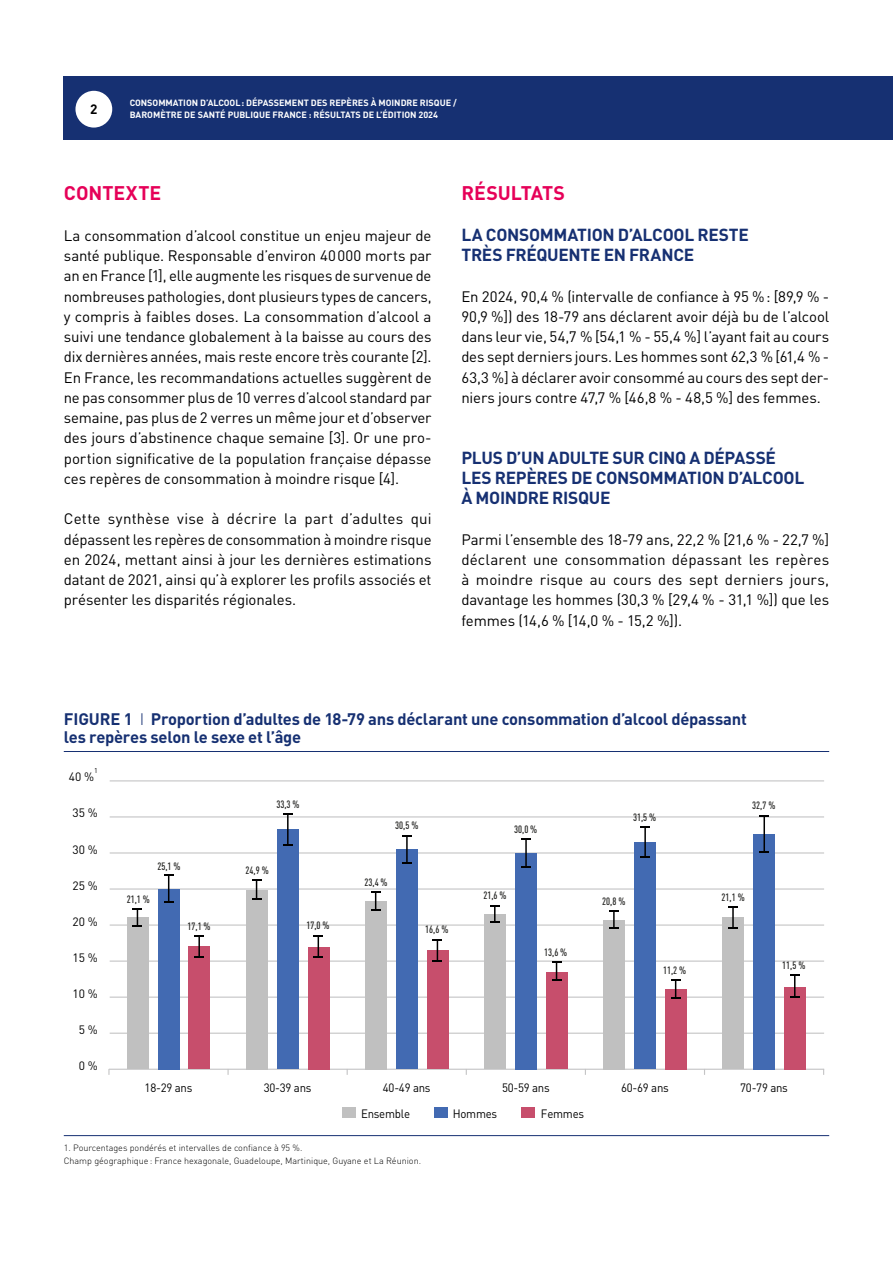
<style>
.page{position:relative;width:893px;height:1263px;background:#fff}
.page>*{position:absolute;margin:0;border:0;box-sizing:border-box;transform-origin:0 0}
.Inter-1-Grille{font:700 19.5px "DIN Pro";color:#e60058}
.Inter-2-Grille{font:700 17.25px/20.2px "DIN Pro";letter-spacing:-.02em;color:#163072}
.FIG-Titre-Filet{font:700 16.5px/18px "DIN Pro";letter-spacing:-.015em;color:#163072}
.Textecourant{font:15px/20.2px "DIN Pro";letter-spacing:-.01em;color:#000;text-align:justify}
.Textecourant_esp_av_0{font:15px/20.2px "DIN Pro";letter-spacing:-.01em;color:#000;text-align:justify}
.t1{font:700 13.5px "DIN Pro";color:#000}
.t2{font:12px "DIN Pro";letter-spacing:-.02em;color:#000;scale:.95 1}
.t3{font:12px "DIN Pro";letter-spacing:-.02em;color:#000}
.t4{font:500 condensed 10.5px "DIN Pro";color:#1d1d1b}
.t5{font:700 9px/12px "DIN Pro";color:#fff}
.TAB-Source{font:300 9px "DIN Pro";color:#000}
.FIG-Source-Filet{font:300 9px "DIN Pro";color:#000}
.t6{font:7.05px "DIN Pro";color:#000}
.s1{font-weight:300}
</style>
<div class="page">
<div style="left:64px;top:77px;width:829px;height:63px;background:#163072"></div>
<div style="left:75px;top:91px;width:37px;height:37px;background:#fff;border-radius:50%"></div>
<hr style="left:64px;top:751px;width:765px;height:1px;background:#163072">
<hr style="left:109px;top:1069px;width:715px;height:1px;background:#c4c4c5">
<hr style="left:110px;top:1032px;width:714px;height:2px;background:#c4c4c5">
<hr style="left:110px;top:996px;width:714px;height:2px;background:#c4c4c5">
<hr style="left:110px;top:960px;width:714px;height:2px;background:#c4c4c5">
<hr style="left:110px;top:924px;width:714px;height:2px;background:#c4c4c5">
<hr style="left:110px;top:888px;width:714px;height:1px;background:#c4c4c5">
<hr style="left:110px;top:852px;width:714px;height:1px;background:#c4c4c5">
<hr style="left:110px;top:816px;width:714px;height:1px;background:#c4c4c5">
<hr style="left:110px;top:780px;width:714px;height:1px;background:#c4c4c5">
<div style="left:127px;top:918px;width:21px;height:151px;background:#c0c0c0"></div>
<div style="left:158px;top:889px;width:21px;height:180px;background:#426ab2"></div>
<div style="left:189px;top:946px;width:21px;height:123px;background:#c74e6c"></div>
<svg style="left:133px;top:908px;width:9px;height:19px"></svg>
<hr style="left:198px;top:935px;width:2px;height:22px;background:#000">
<svg style="left:164px;top:874px;width:10px;height:28px"></svg>
<div style="left:246px;top:890px;width:21px;height:179px;background:#c0c0c0"></div>
<div style="left:277px;top:829px;width:21px;height:240px;background:#426ab2"></div>
<div style="left:308px;top:947px;width:21px;height:122px;background:#c74e6c"></div>
<svg style="left:252px;top:879px;width:9px;height:21px"></svg>
<svg style="left:313px;top:935px;width:10px;height:22px"></svg>
<hr style="left:287px;top:814px;width:2px;height:31px;background:#000">
<svg style="left:283px;top:813px;width:10px;height:2px"></svg>
<svg style="left:283px;top:844px;width:10px;height:2px"></svg>
<div style="left:365px;top:901px;width:21px;height:168px;background:#c0c0c0"></div>
<div style="left:396px;top:849px;width:21px;height:220px;background:#426ab2"></div>
<div style="left:427px;top:951px;width:21px;height:118px;background:#c74e6c"></div>
<svg style="left:371px;top:891px;width:10px;height:19px"></svg>
<svg style="left:433px;top:939px;width:9px;height:23px"></svg>
<hr style="left:406px;top:835px;width:2px;height:28px;background:#000">
<svg style="left:402px;top:862px;width:10px;height:2px"></svg>
<div style="left:484px;top:914px;width:22px;height:155px;background:#c0c0c0"></div>
<div style="left:515px;top:853px;width:21px;height:216px;background:#426ab2"></div>
<div style="left:546px;top:972px;width:21px;height:97px;background:#c74e6c"></div>
<svg style="left:490px;top:905px;width:10px;height:18px"></svg>
<svg style="left:552px;top:961px;width:9px;height:20px"></svg>
<hr style="left:525px;top:839px;width:2px;height:28px;background:#000">
<svg style="left:521px;top:838px;width:10px;height:2px"></svg>
<div style="left:603px;top:920px;width:22px;height:149px;background:#c0c0c0"></div>
<div style="left:634px;top:842px;width:22px;height:227px;background:#426ab2"></div>
<div style="left:665px;top:989px;width:21px;height:80px;background:#c74e6c"></div>
<svg style="left:609px;top:910px;width:10px;height:19px"></svg>
<svg style="left:671px;top:979px;width:9px;height:20px"></svg>
<hr style="left:644px;top:827px;width:2px;height:29px;background:#000">
<svg style="left:640px;top:826px;width:10px;height:2px"></svg>
<div style="left:722px;top:918px;width:22px;height:151px;background:#c0c0c0"></div>
<div style="left:753px;top:834px;width:22px;height:235px;background:#426ab2"></div>
<div style="left:784px;top:987px;width:22px;height:82px;background:#c74e6c"></div>
<hr style="left:732px;top:907px;width:2px;height:21px;background:#000">
<svg style="left:790px;top:974px;width:10px;height:24px"></svg>
<hr style="left:763px;top:816px;width:2px;height:36px;background:#000">
<svg style="left:759px;top:851px;width:10px;height:2px"></svg>
<div style="left:342px;top:1107px;width:13px;height:11px;background:#c0c0c0"></div>
<div style="left:434px;top:1107px;width:14px;height:11px;background:#426ab2"></div>
<div style="left:521px;top:1107px;width:14px;height:11px;background:#c74e6c"></div>
<hr style="left:64px;top:1135px;width:765px;height:1px;background:#163072">
<p class="t1" style="left:90px;top:100px;width:9px">2</p>
<p class="t5" style="left:130px;top:96px;width:328px">CONSOMMATION D’ALCOOL: DÉPASSEMENT DES REPÈRES À MOINDRE RISQUE /<br>BAROMÈTRE DE SANTÉ PUBLIQUE FRANCE : RÉSULTATS DE L’ÉDITION 2024</p>
<p class="Inter-1-Grille" style="left:64px;top:180px;width:99px">CONTEXTE</p>
<p class="Textecourant_esp_av_0" style="left:64px;top:224px;width:369px">La consommation d’alcool constitue un enjeu majeur de santé publique. Responsable d’environ 40000 morts par an en France [1], elle augmente les risques de survenue de nombreuses pathologies, dont plusieurs types de cancers, y compris à faibles doses. La consommation d’alcool a suivi une tendance globalement à la baisse au cours des dix dernières années, mais reste encore très courante [2].<br>En France, les recommandations actuelles suggèrent de ne pas consommer plus de 10 verres d’alcool standard par semaine, pas plus de 2 verres un même jour et d’observer des jours d’abstinence chaque semaine [3]. Or une pro&shy;portion significative de la population française dépasse ces repères de consommation à moindre risque [4].</p>
<p class="Textecourant" style="left:64px;top:507px;width:369px">Cette synthèse vise à décrire la part d’adultes qui dépassent les repères de consommation à moindre risque en 2024, mettant ainsi à jour les dernières estimations datant de 2021, ainsi qu’à explorer les profils associés et présenter les disparités régionales.</p>
<p class="Inter-1-Grille" style="left:461px;top:180px;width:105px">RÉSULTATS</p>
<p class="Inter-2-Grille" style="left:461px;top:224px;width:289px">LA CONSOMMATION D’ALCOOL RESTE<br>TRÈS FRÉQUENTE EN FRANCE</p>
<p class="Textecourant" style="left:461px;top:285px;width:369px">En 2024, 90,4 % (intervalle de confiance à 95 %: [89,9 % - 90,9 %]) des 18-79 ans déclarent avoir déjà bu de l’alcool dans leur vie, 54,7 % [54,1 % - 55,4 %] l’ayant fait au cours des sept derniers jours. Les hommes sont 62,3 % [61,4 % - 63,3 %] à déclarer avoir consommé au cours des sept der&shy;niers jours contre 47,7 % [46,8 % - 48,5 %] des femmes.</p>
<p class="Inter-2-Grille" style="left:461px;top:446px;width:344px">PLUS D’UN ADULTE SUR CINQ A DÉPASSÉ<br>LES REPÈRES DE CONSOMMATION D’ALCOOL<br>À MOINDRE RISQUE</p>
<p class="Textecourant" style="left:461px;top:528px;width:369px">Parmi l’ensemble des 18-79 ans, 22,2 % [21,6 % - 22,7 %] déclarent une consommation dépassant les repères à moindre risque au cours des sept derniers jours, davantage les hommes (30,3 % [29,4 % - 31,1 %]) que les femmes (14,6 % [14,0 % - 15,2 %]).</p>
<p class="FIG-Titre-Filet" style="left:64px;top:709px;width:685px">FIGURE 1 <span class="s1">I</span> Proportion d’adultes de 18-79 ans déclarant une consommation d’alcool dépassant les repères selon le sexe et l’âge</p>
<p class="t6" style="left:94px;top:765px;width:5px">1</p>
<p class="t3" style="left:72px;top:805px;width:27px">35 %</p>
<p class="t3" style="left:72px;top:841px;width:27px">30 %</p>
<p class="t3" style="left:72px;top:877px;width:27px">25 %</p>
<p class="t3" style="left:72px;top:913px;width:27px">20 %</p>
<p class="t3" style="left:72px;top:949px;width:27px">15 %</p>
<p class="t3" style="left:72px;top:985px;width:27px">10 %</p>
<p class="t3" style="left:79px;top:1021px;width:21px">5 %</p>
<p class="t3" style="left:79px;top:1057px;width:21px">0 %</p>
<p class="t3" style="left:69px;top:769px;width:27px">40 %</p>
<p class="t4" style="left:157px;top:858px;width:25px">25,1 %</p>
<p class="t4" style="left:127px;top:891px;width:25px">21,1 %</p>
<p class="t4" style="left:187px;top:918px;width:25px">17,1 %</p>
<p class="t4" style="left:276px;top:797px;width:25px">33,3 %</p>
<p class="t4" style="left:246px;top:863px;width:25px">24,9 %</p>
<p class="t4" style="left:306px;top:918px;width:25px">17,0 %</p>
<p class="t4" style="left:395px;top:818px;width:25px">30,5 %</p>
<p class="t4" style="left:364px;top:874px;width:25px">23,4 %</p>
<p class="t4" style="left:425px;top:921px;width:25px">16,6 %</p>
<p class="t4" style="left:514px;top:821px;width:25px">30,0 %</p>
<p class="t4" style="left:483px;top:888px;width:25px">21,6 %</p>
<p class="t4" style="left:544px;top:944px;width:25px">13,6 %</p>
<p class="t4" style="left:633px;top:810px;width:25px">31,5 %</p>
<p class="t4" style="left:602px;top:893px;width:25px">20,8 %</p>
<p class="t4" style="left:663px;top:962px;width:25px">11,2 %</p>
<p class="t4" style="left:752px;top:798px;width:25px">32,7 %</p>
<p class="t4" style="left:721px;top:890px;width:25px">21,1 %</p>
<p class="t4" style="left:782px;top:957px;width:25px">11,5 %</p>
<p class="t2" style="left:145px;top:1079px;width:52px">18-29 ans</p>
<p class="t2" style="left:264px;top:1079px;width:52px">30-39 ans</p>
<p class="t2" style="left:383px;top:1079px;width:52px">40-49 ans</p>
<p class="t2" style="left:502px;top:1079px;width:52px">50-59 ans</p>
<p class="t2" style="left:621px;top:1079px;width:52px">60-69 ans</p>
<p class="t2" style="left:740px;top:1079px;width:52px">70-79 ans</p>
<p class="t2" style="left:361px;top:1105px;width:53px">Ensemble</p>
<p class="t2" style="left:453px;top:1105px;width:48px">Hommes</p>
<p class="t2" style="left:541px;top:1105px;width:47px">Femmes</p>
<p class="FIG-Source-Filet" style="left:64px;top:1141px;width:240px">1. Pourcentages pondérés et intervalles de confiance à 95 %.</p>
<p class="TAB-Source" style="left:64px;top:1154px;width:359px">Champ géographique: France hexagonale, Guadeloupe, Martinique, Guyane et La Réunion.</p>
</div>
